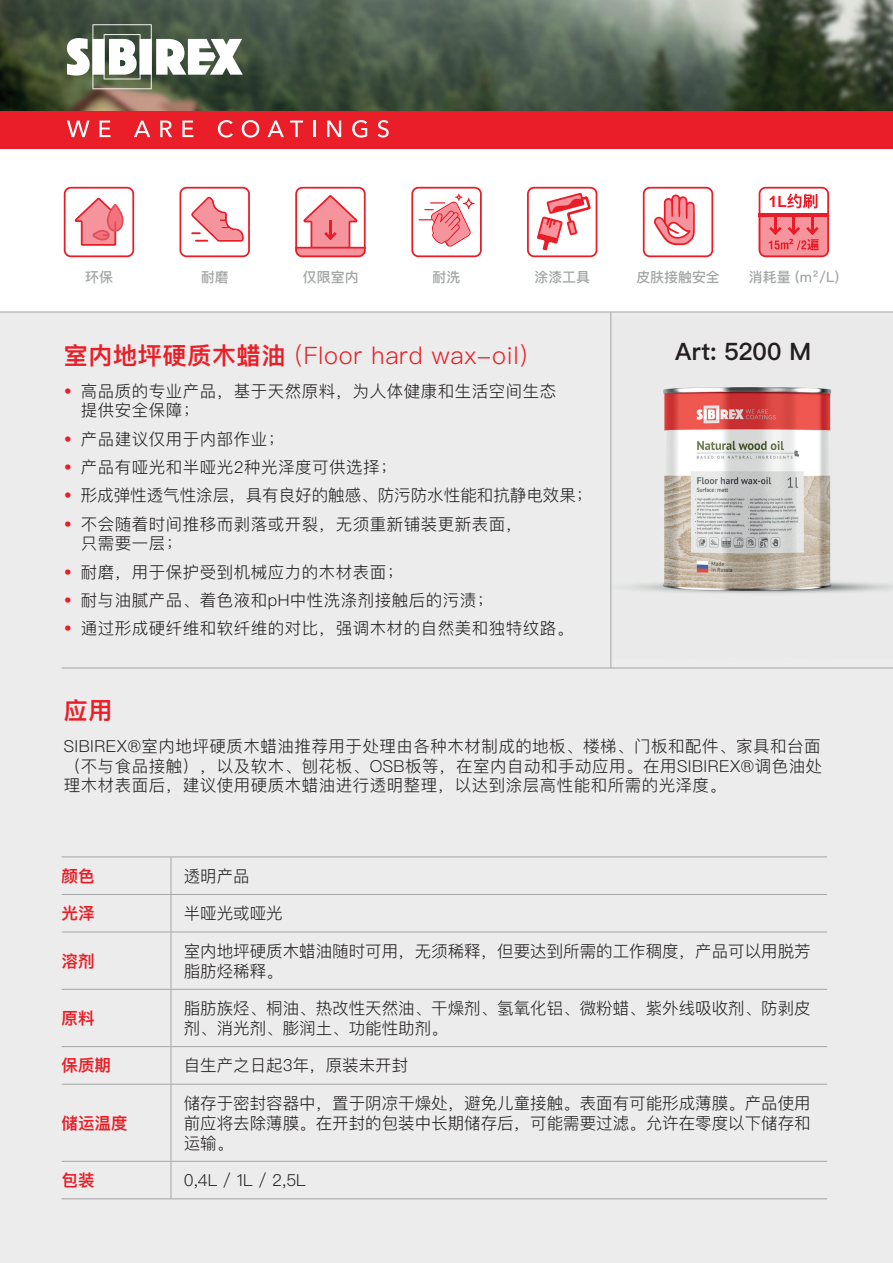
<style>
.page{position:relative;width:893px;height:1263px;background:#fff}
.page>*{position:absolute;margin:0;border:0;box-sizing:border-box;transform-origin:0 0}
.t1{font:300 24px "Ping Fang SC";letter-spacing:.03em;color:#ea1e27}
.t2{font:600 24px "Ping Fang SC";letter-spacing:.01em;color:#231f20}
.t3{font:600 24px "Ping Fang SC";color:#ea1e27}
.t4{font:300 16.5px/19.8px "Ping Fang SC";letter-spacing:.03em;color:#231f20;text-align:justify}
.t5{font:300 16.5px/19.8px "Ping Fang SC";color:#231f20}
.t6{font:600 16.5px "Ping Fang SC";color:#ea1e27}
.t7{font:500 13.95px "Ping Fang SC";color:#a3a6a6}
.s1{font-weight:600}
.s2{color:#ea1e27}
</style>
<div class="page">
<div style="left:0;top:313px;width:893px;height:950px;background:#ebeceb"></div>
<svg style="left:759px;top:194px;width:70px;height:63px"></svg>
<div style="left:759px;top:187px;width:70px;height:70px;border:2px solid #e91c27;border-radius:6px"></div>
<svg style="left:74px;top:197px;width:50px;height:49px"></svg>
<div style="left:64px;top:187px;width:70px;height:70px;border:2px solid #e91c27;border-radius:6px"></div>
<svg style="left:191px;top:197px;width:53px;height:45px"></svg>
<div style="left:180px;top:187px;width:70px;height:70px;border:2px solid #e91c27;border-radius:6px"></div>
<svg style="left:298px;top:195px;width:65px;height:62px"></svg>
<div style="left:295px;top:187px;width:71px;height:70px;border:2px solid #e91c27;border-radius:6px"></div>
<svg style="left:419px;top:194px;width:56px;height:53px"></svg>
<div style="left:411px;top:187px;width:71px;height:70px;border:2px solid #e91c27;border-radius:6px"></div>
<svg style="left:537px;top:192px;width:54px;height:59px"></svg>
<div style="left:527px;top:187px;width:70px;height:70px;border:2px solid #e91c27;border-radius:6px"></div>
<div style="left:643px;top:187px;width:70px;height:70px;border:2px solid #e91c27;border-radius:6px"></div>
<svg style="left:654px;top:195px;width:41px;height:50px"></svg>
<div style="left:0;top:111px;width:893px;height:38px;background:#e91e28"></div>
<img style="left:0;top:0;width:893px;height:111px">
<svg style="left:67px;top:24px;width:176px;height:65px"></svg>
<svg style="left:67px;top:121px;width:23px;height:16px"></svg>
<svg style="left:100px;top:121px;width:10px;height:16px"></svg>
<svg style="left:134px;top:121px;width:16px;height:16px"></svg>
<svg style="left:160px;top:121px;width:12px;height:16px"></svg>
<svg style="left:182px;top:121px;width:11px;height:16px"></svg>
<svg style="left:218px;top:120px;width:15px;height:18px"></svg>
<svg style="left:242px;top:120px;width:17px;height:18px"></svg>
<svg style="left:267px;top:121px;width:17px;height:16px"></svg>
<svg style="left:290px;top:121px;width:13px;height:16px"></svg>
<svg style="left:313px;top:121px;width:2px;height:16px"></svg>
<svg style="left:327px;top:121px;width:14px;height:16px"></svg>
<svg style="left:352px;top:120px;width:15px;height:18px"></svg>
<svg style="left:377px;top:120px;width:12px;height:18px"></svg>
<hr style="left:62px;top:856px;width:109px;height:1px;background:#a3a6a6">
<hr style="left:171px;top:856px;width:656px;height:1px;background:#a3a6a6">
<hr style="left:171px;top:857px;width:1px;height:37px;background:#a3a6a6">
<hr style="left:62px;top:894px;width:109px;height:1px;background:#a3a6a6">
<hr style="left:171px;top:894px;width:656px;height:1px;background:#a3a6a6">
<hr style="left:171px;top:895px;width:1px;height:36px;background:#a3a6a6">
<hr style="left:62px;top:931px;width:109px;height:1px;background:#a3a6a6">
<hr style="left:171px;top:931px;width:656px;height:1px;background:#a3a6a6">
<hr style="left:171px;top:932px;width:1px;height:57px;background:#a3a6a6">
<hr style="left:62px;top:989px;width:109px;height:1px;background:#a3a6a6">
<hr style="left:171px;top:989px;width:656px;height:1px;background:#a3a6a6">
<hr style="left:171px;top:990px;width:1px;height:56px;background:#a3a6a6">
<hr style="left:62px;top:1046px;width:109px;height:1px;background:#a3a6a6">
<hr style="left:171px;top:1046px;width:656px;height:1px;background:#a3a6a6">
<hr style="left:171px;top:1047px;width:1px;height:37px;background:#a3a6a6">
<hr style="left:62px;top:1084px;width:109px;height:1px;background:#a3a6a6">
<hr style="left:171px;top:1084px;width:656px;height:1px;background:#a3a6a6">
<hr style="left:171px;top:1084px;width:1px;height:77px;background:#a3a6a6">
<hr style="left:62px;top:1161px;width:109px;height:1px;background:#a3a6a6">
<hr style="left:171px;top:1161px;width:656px;height:1px;background:#a3a6a6">
<hr style="left:171px;top:1162px;width:1px;height:36px;background:#a3a6a6">
<hr style="left:62px;top:1198px;width:109px;height:1px;background:#a3a6a6">
<hr style="left:171px;top:1198px;width:656px;height:1px;background:#a3a6a6">
<img style="left:611px;top:317px;width:282px;height:341px">
<hr style="left:610px;top:312px;width:1px;height:356px;background:#a3a6a6">
<hr style="left:62px;top:668px;width:831px;height:1px;background:#a3a6a6">
<hr style="left:0;top:312px;width:893px;height:1px;background:#a3a6a6">
<p class="t7" style="left:85px;top:268px;width:29px">环保</p>
<p class="t7" style="left:201px;top:268px;width:29px">耐磨</p>
<p class="t7" style="left:303px;top:268px;width:57px">仅限室内</p>
<p class="t7" style="left:433px;top:268px;width:29px">耐洗</p>
<p class="t7" style="left:534px;top:268px;width:57px">涂漆工具</p>
<p class="t7" style="left:636px;top:268px;width:85px">皮肤接触安全</p>
<p class="t7" style="left:749px;top:268px;width:92px">消耗量 (m²/L)</p>
<h1 class="t1" style="left:64px;top:341px;width:465px"><span class="s1">室内地坪硬质木蜡油</span> (Floor hard wax-oil)</h1>
<h1 class="t2" style="left:675px;top:336px;width:137px">Art: 5200 M</h1>
<p class="t4" style="left:81px;top:381px;width:477px;text-indent:-17px"><span class="s2">•</span> 高品质的专业产品，基于天然原料，为人体健康和生活空间生态提供安全保障；</p>
<p class="t4" style="left:64px;top:429px;width:222px"><span class="s2">•</span> 产品建议仅用于内部作业；</p>
<p class="t4" style="left:64px;top:457px;width:334px"><span class="s2">•</span> 产品有哑光和半哑光2种光泽度可供选择；</p>
<p class="t5" style="left:64px;top:485px;width:530px"><span class="s2">•</span> 形成弹性透气性涂层，具有良好的触感、防污防水性能和抗静电效果；</p>
<p class="t4" style="left:81px;top:514px;width:443px;text-indent:-17px"><span class="s2">•</span> 不会随着时间推移而剥落或开裂，无须重新铺装更新表面，只需要一层；</p>
<p class="t4" style="left:64px;top:562px;width:341px"><span class="s2">•</span> 耐磨，用于保护受到机械应力的木材表面；</p>
<p class="t4" style="left:64px;top:590px;width:431px"><span class="s2">•</span> 耐与油腻产品、着色液和pH中性洗涤剂接触后的污渍；</p>
<p class="t4" style="left:64px;top:618px;width:511px"><span class="s2">•</span> 通过形成硬纤维和软纤维的对比，强调木材的自然美和独特纹路。</p>
<h1 class="t3" style="left:64px;top:696px;width:50px">应用</h1>
<p class="t4" style="left:64px;top:736px;width:760px">SIBIREX®室内地坪硬质木蜡油推荐用于处理由各种木材制成的地板、楼梯、门板和配件、家具和台面（不与食品接触），以及软木、刨花板、OSB板等，在室内自动和手动应用。在用SIBIREX®调色油处理木材表面后，建议使用硬质木蜡油进行透明整理，以达到涂层高性能和所需的光泽度。</p>
<p class="t6" style="left:62px;top:866px;width:34px">颜色</p>
<p class="t4" style="left:184px;top:866px;width:68px">透明产品</p>
<p class="t6" style="left:62px;top:903px;width:34px">光泽</p>
<p class="t4" style="left:184px;top:903px;width:101px">半哑光或哑光</p>
<p class="t6" style="left:62px;top:950px;width:34px">溶剂</p>
<p class="t5" style="left:184px;top:941px;width:628px">室内地坪硬质木蜡油随时可用，无须稀释，但要达到所需的工作稠度，产品可以用脱芳脂肪烃稀释。</p>
<p class="t6" style="left:62px;top:1008px;width:34px">原料</p>
<p class="t5" style="left:184px;top:998px;width:628px">脂肪族烃、桐油、热改性天然油、干燥剂、氢氧化铝、微粉蜡、紫外线吸收剂、防剥皮剂、消光剂、膨润土、功能性助剂。</p>
<p class="t6" style="left:62px;top:1055px;width:51px">保质期</p>
<p class="t5" style="left:184px;top:1055px;width:226px">自生产之日起3年，原装未开封</p>
<p class="t6" style="left:62px;top:1113px;width:67px">储运温度</p>
<p class="t4" style="left:184px;top:1093px;width:628px">储存于密封容器中，置于阴凉干燥处，避免儿童接触。表面有可能形成薄膜。产品使用前应将去除薄膜。在开封的包装中长期储存后，可能需要过滤。允许在零度以下储存和运输。</p>
<p class="t6" style="left:62px;top:1170px;width:34px">包装</p>
<p class="t4" style="left:184px;top:1170px;width:124px">0,4L / 1L / 2,5L</p>
</div>
